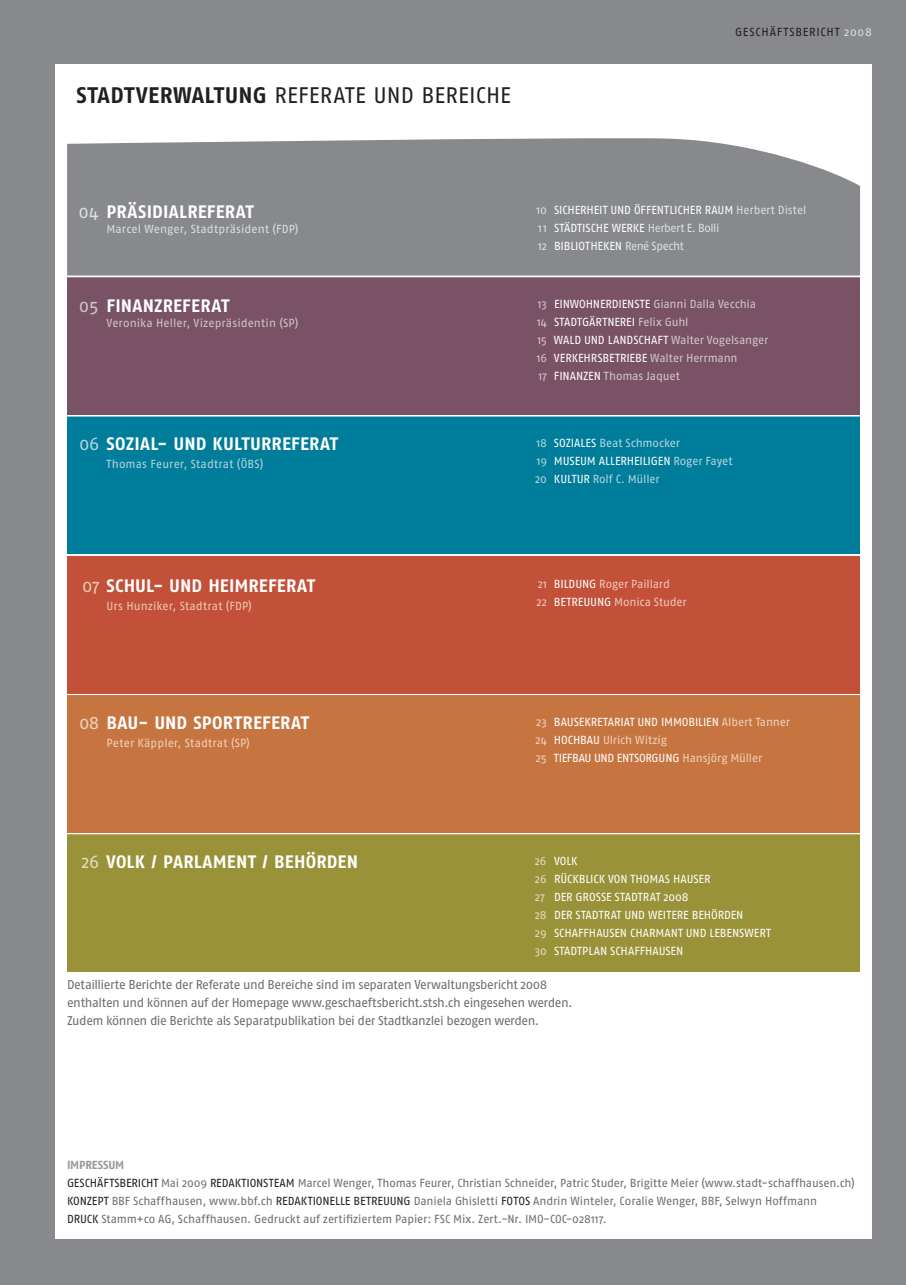
<style>
.page{position:relative;width:906px;height:1285px;background:#fff}
.page>*{position:absolute;margin:0;border:0;box-sizing:border-box;transform-origin:0 0}
.t1{font:700 22.5px "Fago No";letter-spacing:.015em;color:#231f20}
.t2{font:22.5px "Fago No";color:#231f20}
.t3{font:700 18px "Fago No";letter-spacing:.01em;color:#fff}
.t4{font:12.75px/18px "Fago No";letter-spacing:-.035em;color:#6c6d70}
.t5{font:11.7px/18px "Fago No";letter-spacing:-.015em;color:#6c6d70}
.t6{font:11.7px/18px "Fago No";letter-spacing:-.01em;color:#fff}
.t7{font:11.7px/18px "Fago No";letter-spacing:-.005em;color:#d3c6c8}
.t8{font:11.7px/18px "Fago No";letter-spacing:-.005em;color:#dddee0}
.t9{font:11.7px/18px "Fago No";letter-spacing:-.01em;color:#b5d4e1}
.t10{font:11.7px/18px "Fago No";letter-spacing:-.01em;color:#efd2bd}
.t11{font:11.7px "Fago No";letter-spacing:-.005em;color:#eec8b8}
.t12{font:11.7px "Fago No";letter-spacing:.01em;color:#b5d4e1}
.t13{font:11.7px "Fago No";letter-spacing:.01em;color:#efd2bd}
.t14{font:11.7px "Fago No";letter-spacing:.065em;color:#231f20}
.s1{font-weight:400}
.s2{color:#dddee0}
.s3{font-weight:400;color:#dddee0}
.s4{font-weight:400;color:#d3c6c8}
.s5{font-weight:400;color:#b5d4e1}
.s6{font-weight:400;color:#eec8b8}
.s7{color:#fff}
.s8{color:#d3c6c8}
.s9{color:#eec8b8}
.s10{font-weight:400;color:#efd2bd}
.s11{font-weight:400;color:#e2debd}
.s12{color:#efd2bd}
.s13{color:#e2debd}
.s14{font-weight:700;color:#95979a}
.s15{color:#231f20}
</style>
<div class="page">
<div style="left:0;top:0;width:906px;height:1284px;background:#87898c"></div>
<div style="left:55px;top:64px;width:817px;height:1173px;background:#fff"></div>
<div style="left:67px;top:138px;width:793px;height:137px;background:#87898c"></div>
<div style="left:67px;top:277px;width:793px;height:138px;background:#795266"></div>
<div style="left:67px;top:416px;width:793px;height:138px;background:#007d9a"></div>
<div style="left:67px;top:555px;width:793px;height:138px;background:#c3513a"></div>
<div style="left:67px;top:695px;width:793px;height:137px;background:#c67540"></div>
<div style="left:67px;top:834px;width:793px;height:138px;background:#999239"></div>
<h1 class="t1" style="left:77px;top:82px;width:210px">STADTVERWALTUNG <span class="s1">REFER</span></h1>
<h1 class="t2" style="left:333px;top:82px;width:100px">ATE UND BEREICHE</h1>
<p class="t14" style="left:735px;top:26px;width:138px">Geschäftsbericht <span class="s2">2008</span></p>
<h2 class="t3" style="left:78px;top:201px;width:177px"><span class="s3">04</span> PRÄSIDIALREFERAT</h2>
<p class="t8" style="left:107px;top:220px;width:193px">Marcel Wenger, Stadtpräsident (FDP)</p>
<h2 class="t3" style="left:79px;top:295px;width:152px"><span class="s4">05</span> FINANZREFERAT</h2>
<p class="t7" style="left:107px;top:314px;width:193px">Veronika Heller, Vizepräsidentin (SP)</p>
<h2 class="t3" style="left:79px;top:433px;width:260px"><span class="s5">06</span> SOZIAL- UND KULTURREFERAT</h2>
<p class="t9" style="left:77px;top:455px;width:13px">T</p>
<p class="t12" style="left:112px;top:457px;width:153px">homas Feurer, Stadtrat (ÖBS)</p>
<h2 class="t3" style="left:82px;top:574px;width:234px"><span class="s6">07</span> SCHUL- UND HEIMREFERAT</h2>
<p class="t11" style="left:107px;top:599px;width:147px">Urs H unziker, Stadtrat (FDP)</p>
<p class="t6" style="left:536px;top:200px;width:82px"><span class="s2">10</span> Sicherheit und</p>
<p class="t6" style="left:634px;top:200px;width:79px">öffentlicher Raum</p>
<p class="t8" style="left:736px;top:200px;width:72px">Herbert Distel</p>
<p class="t8" style="left:538px;top:218px;width:183px">11 <span class="s7">Städtische Werke</span> Herbert E. Bolli<br>12 <span class="s7">B ibliotheken</span> René Specht</p>
<p class="t6" style="left:537px;top:294px;width:220px"><span class="s8">13</span> Einwohn erdienste <span class="s8">Gianni Dalla Vecchia<br>14</span> Stadtgärtn erei <span class="s8">Felix Guhl<br>15</span> Wald</p>
<p class="t7" style="left:537px;top:330px;width:233px;text-indent:71px"><span class="s7">Landschaft</span> Walter Vogelsanger<br>16 <span class="s7">Verkehrsbetriebe</span> Walter Herrmann<br>17 <span class="s7">Finanz</span></p>
<p class="t6" style="left:584px;top:330px;width:8px">und</p>
<p class="t7" style="left:588px;top:366px;width:93px"><span class="s7">en</span> Thomas Jaquet</p>
<p class="t9" style="left:535px;top:433px;width:199px">18 <span class="s7">Soziales</span> Beat Schmocker<br>19 <span class="s7">Museum Allerheiligen</span> Roger Fayet<br>20 <span class="s7">Kultu r</span> Rolf C. Müller</p>
<p class="t6" style="left:538px;top:574px;width:34px"><span class="s9">21</span> Bildung</p>
<p class="t11" style="left:599px;top:577px;width:72px">Roger Paillard</p>
<p class="t6" style="left:536px;top:592px;width:55px"><span class="s9">22</span> B etreuung</p>
<p class="t11" style="left:614px;top:595px;width:74px">Monica Studer</p>
<h2 class="t3" style="left:79px;top:712px;width:232px"><span class="s10">08</span> BAU- UND SPORTREFERAT</h2>
<p class="t13" style="left:107px;top:736px;width:145px">Peter Käppler, Stadtrat (SP)</p>
<h2 class="t3" style="left:82px;top:850px;width:278px"><span class="s11">26</span> VOLK / PARLAMENT / BEHÖRDEN</h2>
<p class="t10" style="left:535px;top:712px;width:256px;text-indent:126px"><span class="s7">I MMOBI LIEN</span> Albert Tanner<br>24 <span class="s7">Hochbau</span> Ulrich Witzig<br>25 <span class="s7">Tiefbau und</span></p>
<p class="t6" style="left:536px;top:712px;width:109px"><span class="s12">23</span> Bausekretariat und</p>
<p class="t6" style="left:617px;top:748px;width:43px">Entsorgung</p>
<p class="t10" style="left:682px;top:748px;width:81px">Hansjörg Müller</p>
<p class="t6" style="left:535px;top:851px;width:177px"><span class="s13">26</span> Volk<br><span class="s13">26</span> Rückblick von Thomas HAuser<br><span class="s13">27</span> DER grosse Stadtrat 2008<br><span class="s13">28</span> Der Stadtrat und</p>
<p class="t6" style="left:535px;top:905px;width:208px;text-indent:113px">Weitere Behörden<br><span class="s13">29</span> Schaffhausen Charman</p>
<p class="t6" style="left:678px;top:923px;width:15px">t und</p>
<p class="t6" style="left:709px;top:923px;width:63px">Lebenswert</p>
<p class="t6" style="left:535px;top:941px;width:55px"><span class="s13">30</span> Stadtplan</p>
<p class="t6" style="left:610px;top:941px;width:72px">Schaffhausen</p>
<p class="t4" style="left:67px;top:975px;width:507px">Detaillierte Berichte der Referate und Bereiche sind im separaten Verwaltungsbericht 2008 enthalten und können auf der Homepage www.geschaeftsbericht.stsh.ch eingesehen werden.<br>Zudem können die Berichte als Separatpublikation bei der Stadtkanzlei bezogen werden.</p>
<p class="t5" style="left:67px;top:1155px;width:789px"><span class="s14">IMPRESSUM<br></span><span class="s15">Geschäftsbericht</span> Mai 2009 <span class="s15">Redaktionsteam</span> Marcel Wenger, Thomas Feurer, Christian Schneider, Patric Studer, Brigitte Meier (www.stadt-schaffhausen.ch)<br><span class="s15">Konzept</span> BBF</p>
<p class="t5" style="left:67px;top:1191px;width:751px;text-indent:347px">Daniela Ghisletti <span class="s15">Fotos</span> Andrin Winteler, Coralie Wenger, BBF, Selwyn Hoffmann<br><span class="s15">Druck</span> Stamm+co AG, Schaffhausen. Gedruckt auf zertifiziertem Papier: FSC Mix. Zert.-Nr. I MO-COC-028117.</p>
<p class="t5" style="left:133px;top:1191px;width:258px">Schaffhausen, www.bbf.ch <span class="s15">Redaktion elle Betreuung</span></p>
</div>
